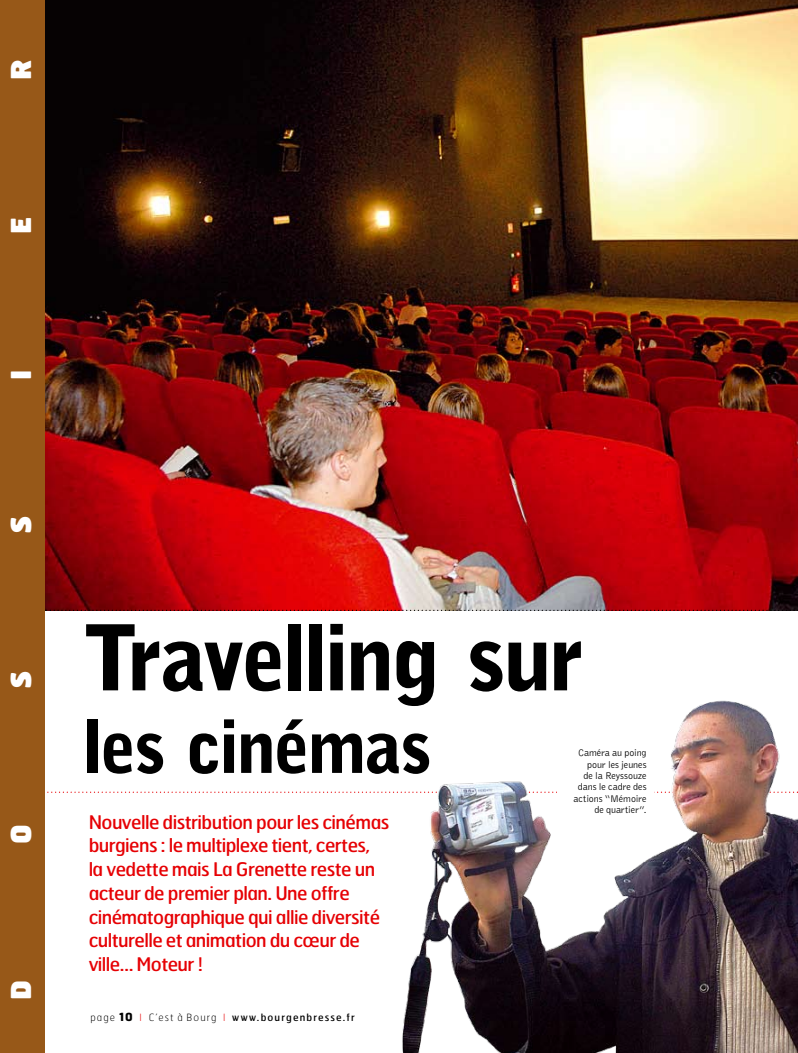
<style>
.page{position:relative;width:798px;height:1053px;background:#fff}
.page>*{position:absolute;margin:0;border:0;box-sizing:border-box;transform-origin:0 0}
.t1{font:900 90px "Bell Gothic";letter-spacing:-.045em;color:#000}
.t2{font:900 72.5px "Bell Gothic";letter-spacing:-.04em;color:#000}
.t3{font:900 27.5px "Hermes";color:#fff}
.t4{font:18.75px/23.8px "Hermes";letter-spacing:-.03em;color:#e60004}
.t5{font:300 10px/11.2px "Bell Gothic";letter-spacing:-.005em;color:#000;text-align:right}
.t6{font:10px "Hermes";letter-spacing:.115em;color:#000}
.s1{font-weight:100}
.s2{font-weight:700;font-size:11.25px}
.s3{font-weight:100;color:#e60004}
</style>
<div class="page">
<svg style="left:44px;top:791px;width:754px;height:1px"></svg>
<img style="left:44px;top:0;width:753px;height:611px">
<svg style="left:45px;top:609px;width:753px;height:2px"></svg>
<div style="left:0;top:0;width:44px;height:1052px;background:#975818"></div>
<img style="left:376px;top:602px;width:421px;height:450px">
<div style="left:556px;top:741px;width:97px;height:90px;background:#fff"></div>
<p class="t3" style="left:3px;top:80px;width:22px;rotate:-90deg">r</p>
<p class="t3" style="left:3px;top:233px;width:19px;rotate:-90deg">e</p>
<p class="t3" style="left:3px;top:380px;width:12px;rotate:-90deg">i</p>
<p class="t3" style="left:3px;top:534px;width:20px;rotate:-90deg">s</p>
<p class="t3" style="left:3px;top:688px;width:20px;rotate:-90deg">s</p>
<p class="t3" style="left:3px;top:844px;width:21px;rotate:-90deg">o</p>
<p class="t3" style="left:3px;top:1000px;width:21px;rotate:-90deg">d</p>
<p class="t1" style="left:83px;top:605px;width:502px">Travelling sur</p>
<p class="t2" style="left:83px;top:704px;width:350px">les cinémas</p>
<p class="t5" style="left:573px;top:747px;width:74px">Caméra au poing pour les jeunes<br>de la Reyssouze dans le cadre des actions “Mémoire de quartier”.</p>
<p class="t4" style="left:89px;top:809px;width:302px">Nouvelle distribution pour les cinémas burgiens : le multiplexe tient, certes, la vedette mais La Grenette reste un acteur de premier plan. Une offre cinématographique qui allie diversité culturelle et animation du cœur de ville… Moteur !</p>
<p class="t6" style="left:90px;top:1010px;width:266px"><span class="s1">page</span> <span class="s2">10</span> <span class="s3">I</span> <span class="s1">C’est à Bourg</span> <span class="s3">I</span> www.bourgenbresse.fr</p>
</div>
